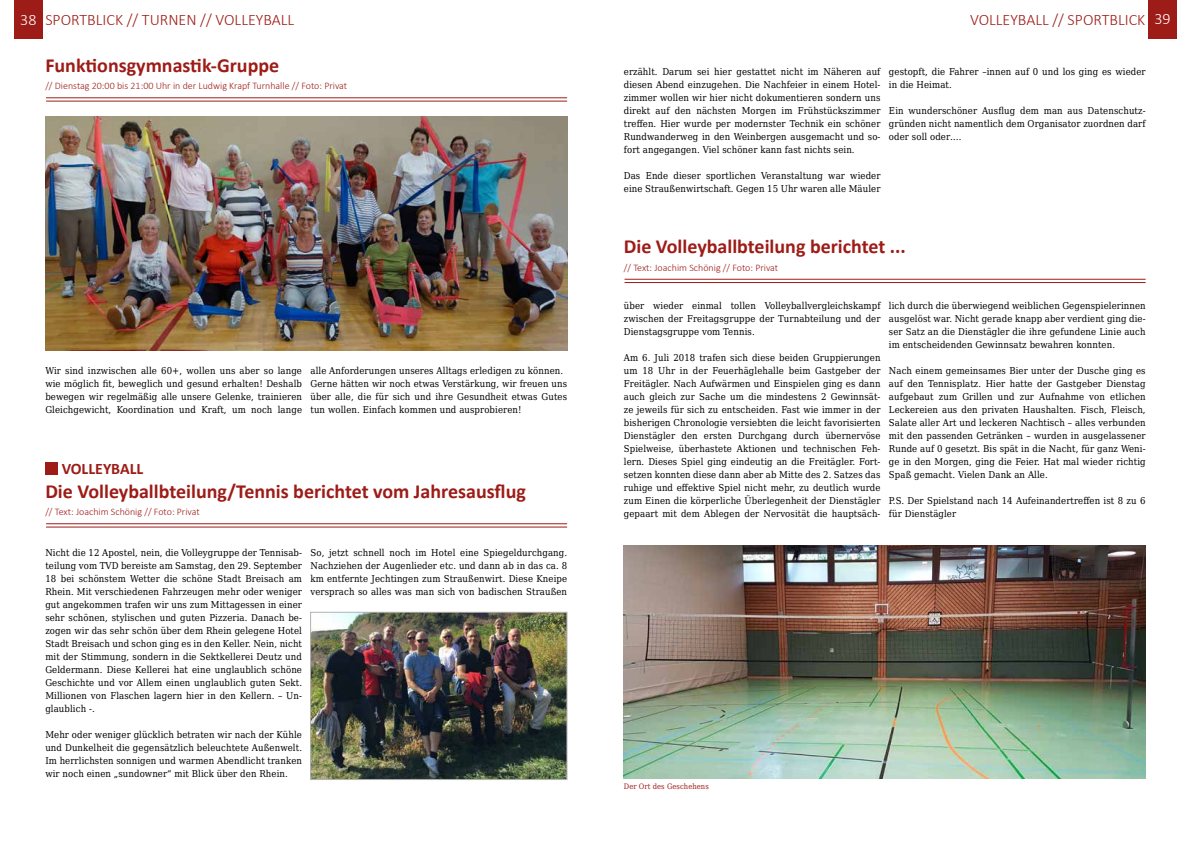
<style>
.page{position:relative;width:1191px;height:842px;background:#fff}
.page>*{position:absolute;margin:0;border:0;box-sizing:border-box;transform-origin:0 0}
.t1{font:700 20px "Calibri";color:#9d1c17}
.t2{font:300 16px "Calibri";color:#9d1c17}
.t3{font:700 16px "Calibri";color:#9d1c17}
.t4{font:300 10px "Calibri";color:#9d1c17}
.t5{font:9.5px/13px "DejaVu Serif Condensed";letter-spacing:.01em;color:#000;text-align:justify}
.t6{font:7.5px "DejaVu Serif Condensed";letter-spacing:.01em;color:#9d1c17}
.s1{color:#fff}
</style>
<div class="page">
<div style="left:14px;top:0;width:29px;height:38px;background:#9d1c17"></div>
<div style="left:1148px;top:0;width:28px;height:38px;background:#9d1c17"></div>
<hr style="left:46px;top:101px;width:521px;height:1px;background:#9d1c17">
<hr style="left:46px;top:98px;width:521px;height:1px;background:#9d1c17">
<img style="left:45px;top:116px;width:522px;height:234px">
<hr style="left:46px;top:527px;width:521px;height:1px;background:#9d1c17">
<hr style="left:46px;top:524px;width:521px;height:1px;background:#9d1c17">
<div style="left:45px;top:463px;width:13px;height:12px;background:#9d1c17"></div>
<img style="left:312px;top:614px;width:253px;height:164px">
<div style="left:310px;top:612px;width:257px;height:168px;border:1px solid #b3b2b2"></div>
<hr style="left:624px;top:282px;width:521px;height:1px;background:#9d1c17">
<hr style="left:624px;top:279px;width:521px;height:1px;background:#9d1c17">
<img style="left:624px;top:545px;width:521px;height:234px">
<h2 class="t2" style="left:20px;top:10px;width:275px"><span class="s1">38</span> SPORTBLICK // TURNEN // VOLLEYBALL</h2>
<h2 class="t2" style="left:970px;top:10px;width:202px">VOLLEYBALL // SPORTBLICK <span class="s1">39</span></h2>
<h1 class="t1" style="left:45px;top:52px;width:235px">Funktionsgymnastik-Gruppe</h1>
<p class="t4" style="left:45px;top:80px;width:303px">// Dienstag 20:00 bis 21:00 Uhr in der Ludwig Krapf Turnhalle // Foto: Privat</p>
<p class="t5" style="left:45px;top:364px;width:258px">Wir sind inzwischen alle 60+, wollen uns aber so lange wie möglich fit, beweglich und gesund erhalten! Deshalb bewegen wir regelmäßig alle unsere Gelenke, trainieren Gleichgewicht, Koordination und Kraft, um noch lange</p>
<p class="t5" style="left:310px;top:364px;width:258px;text-align:left">alle Anforderungen unseres Alltags erledigen zu können.<br>Gerne hätten wir noch etwas Verstärkung, wir freuen uns über alle, die für sich und ihre Gesundheit etwas Gutes tun wollen. Einfach kommen und ausprobieren!</p>
<h2 class="t3" style="left:62px;top:459px;width:83px">VOLLEYBALL</h2>
<h1 class="t1" style="left:45px;top:478px;width:482px">Die Volleyballbteilung/Tennis berichtet vom Jahresausflug</h1>
<p class="t4" style="left:45px;top:506px;width:156px">// Text: Joachim Schönig // Foto: Privat</p>
<p class="t5" style="left:45px;top:546px;width:258px">Nicht die 12 Apostel, nein, die Volleygruppe der Tennisab&shy;teilung vom TVD bereiste am Samstag, den 29. September 18 bei schönstem Wetter die schöne Stadt Breisach am Rhein. Mit verschiedenen Fahrzeugen mehr oder weniger gut angekommen trafen wir uns zum Mittagessen in einer sehr schönen, stylischen und guten Pizzeria. Danach be&shy;zogen wir das sehr schön über dem Rhein gelegene Hotel Stadt Breisach und schon ging es in den Keller. Nein, nicht mit der Stimmung, sondern in die Sektkellerei Deutz und Geldermann. Diese Kellerei hat eine unglaublich schöne Geschichte und vor Allem einen unglaublich guten Sekt.<br>Millionen von Flaschen lagern hier in den Kellern. – Un&shy;glaublich -.</p>
<p class="t5" style="left:45px;top:728px;width:258px">Mehr oder weniger glücklich betraten wir nach der Kühle und Dunkelheit die gegensätzlich beleuchtete Außenwelt.<br>Im herrlichsten sonnigen und warmen Abendlicht tranken wir noch einen „sundowner“ mit Blick über den Rhein.</p>
<p class="t5" style="left:310px;top:546px;width:258px">So, jetzt schnell noch im Hotel eine Spiegeldurchgang.<br>Nachziehen der Augenlieder etc. und dann ab in das ca. 8 km entfernte Jechtingen zum Straußenwirt. Diese Kneipe versprach so alles was man sich von badischen Straußen</p>
<p class="t5" style="left:624px;top:65px;width:258px">erzählt. Darum sei hier gestattet nicht im Näheren auf diesen Abend einzugehen. Die Nachfeier in einem Hotel&shy;zimmer wollen wir hier nicht dokumentieren sondern uns direkt auf den nächsten Morgen im Frühstückszimmer treffen. Hier wurde per modernster Technik ein schöner Rundwanderweg in den Weinbergen ausgemacht und so&shy;fort angegangen. Viel schöner kann fast nichts sein.</p>
<p class="t5" style="left:624px;top:169px;width:258px">Das Ende dieser sportlichen Veranstaltung war wieder eine Straußenwirtschaft. Gegen 15 Uhr waren alle Mäuler</p>
<p class="t5" style="left:889px;top:65px;width:258px">gestopft, die Fahrer –innen auf 0 und los ging es wieder in die Heimat.</p>
<p class="t5" style="left:889px;top:104px;width:258px">Ein wunderschöner Ausflug dem man aus Datenschutz&shy;gründen nicht namentlich dem Organisator zuordnen darf oder soll oder….</p>
<h1 class="t1" style="left:624px;top:234px;width:283px">Die Volleyballbteilung berichtet ...</h1>
<p class="t4" style="left:624px;top:261px;width:156px">// Text: Joachim Schönig // Foto: Privat</p>
<p class="t5" style="left:624px;top:299px;width:258px">über wieder einmal tollen Volleyballvergleichskampf zwischen der Freitagsgruppe der Turnabteilung und der Dienstagsgruppe vom Tennis.</p>
<p class="t5" style="left:624px;top:351px;width:258px">Am 6. Juli 2018 trafen sich diese beiden Gruppierungen um 18 Uhr in der Feuerhäglehalle beim Gastgeber der Freitägler. Nach Aufwärmen und Einspielen ging es dann auch gleich zur Sache um die mindestens 2 Gewinnsät&shy;ze jeweils für sich zu entscheiden. Fast wie immer in der bisherigen Chronologie versiebten die leicht favorisierten Dienstägler den ersten Durchgang durch übernervöse Spielweise, überhastete Aktionen und technischen Feh&shy;lern. Dieses Spiel ging eindeutig an die Freitägler. Fort&shy;setzen konnten diese dann aber ab Mitte des 2. Satzes das ruhige und effektive Spiel nicht mehr, zu deutlich wurde zum Einen die körperliche Überlegenheit der Dienstägler gepaart mit dem Ablegen der Nervosität die hauptsäch-</p>
<p class="t5" style="left:889px;top:299px;width:258px">lich durch die überwiegend weiblichen Gegenspielerinnen ausgelöst war. Nicht gerade knapp aber verdient ging die&shy;ser Satz an die Dienstägler die ihre gefundene Linie auch im entscheidenden Gewinnsatz bewahren konnten.</p>
<p class="t5" style="left:889px;top:364px;width:258px">Nach einem gemeinsames Bier unter der Dusche ging es auf den Tennisplatz. Hier hatte der Gastgeber Dienstag aufgebaut zum Grillen und zur Aufnahme von etlichen Leckereien aus den privaten Haushalten. Fisch, Fleisch, Salate aller Art und leckeren Nachtisch – alles verbunden mit den passenden Getränken – wurden in ausgelassener Runde auf 0 gesetzt. Bis spät in die Nacht, für ganz Weni&shy;ge in den Morgen, ging die Feier. Hat mal wieder richtig Spaß gemacht. Vielen Dank an Alle.</p>
<p class="t5" style="left:889px;top:494px;width:258px">P.S. Der Spielstand nach 14 Aufeinandertreffen ist 8 zu 6 für Dienstägler</p>
<p class="t6" style="left:624px;top:780px;width:86px">Der Ort des Geschehens</p>
</div>
